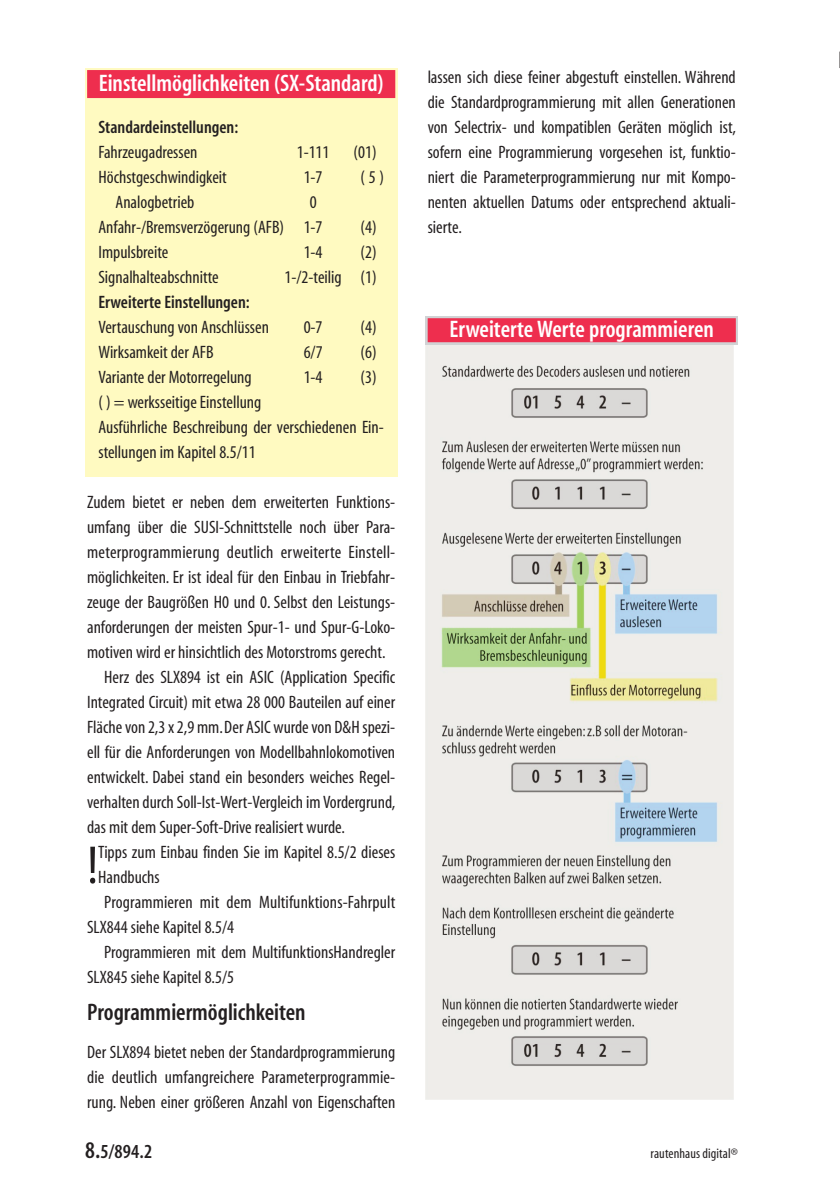
<style>
.page{position:relative;width:840px;height:1191px;background:#fff}
.page>*{position:absolute;margin:0;border:0;box-sizing:border-box;transform-origin:0 0}
.t1{font:condensed 54px "Myriad";color:#231f20}
.t2{font:600 condensed 24px "Myriad";color:#fff}
.t3{font:600 condensed 24px "Myriad";color:#231f20}
.t4{font:600 condensed 20px "Myriad";color:#231f20}
.t5{font:condensed 18px/25px "Myriad";color:#231f20;text-align:justify}
.t6{font:600 condensed 18px "Myriad";color:#231f20}
.t7{font:condensed 14px "Myriad";letter-spacing:.01em;color:#231f20}
.s1{font-size:24px}
</style>
<div class="page">
<svg style="left:839px;top:52px;width:1px;height:16px"></svg>
<div style="left:85px;top:68px;width:312px;height:408px;background:#fffac1"></div>
<div style="left:87px;top:70px;width:308px;height:28px;background:#ee2e4e"></div>
<div style="left:425px;top:316px;width:312px;height:792px;background:linear-gradient(to bottom,#f8f7f6,#f9f8f8)"></div>
<img style="left:425px;top:344px;width:308px;height:755px">
<svg style="left:425px;top:316px;width:312px;height:28px"></svg>
<div style="left:427px;top:318px;width:308px;height:24px;background:#ee2e4e"></div>
<h2 class="t2" style="left:99px;top:75px;width:286px">Einstellmöglichkeiten (SX-Standard)</h2>
<p class="t6" style="left:98px;top:121px;width:141px">Standardeinstellungen:</p>
<p class="t5" style="left:98px;top:141px;width:100px">Fahrzeugadressen</p>
<p class="t5" style="left:296px;top:141px;width:34px">1-111</p>
<p class="t5" style="left:353px;top:141px;width:24px">(01)</p>
<p class="t5" style="left:98px;top:166px;width:130px">Höchstgeschwindigkeit</p>
<p class="t5" style="left:303px;top:166px;width:20px">1-7</p>
<p class="t5" style="left:360px;top:166px;width:25px">(5)</p>
<p class="t5" style="left:115px;top:191px;width:80px">Analogbetrieb</p>
<p class="t5" style="left:98px;top:191px;width:225px;text-indent:211px">0<br>Anfahr-/Bremsverzögerung (AFB) 1-7</p>
<p class="t5" style="left:360px;top:216px;width:18px">(4)</p>
<p class="t5" style="left:98px;top:241px;width:71px">Impulsbreite</p>
<p class="t5" style="left:303px;top:241px;width:20px">1-4</p>
<p class="t5" style="left:360px;top:241px;width:18px">(2)</p>
<p class="t5" style="left:98px;top:266px;width:122px">Signalhalteabschnitte</p>
<p class="t5" style="left:284px;top:266px;width:93px">1-/2-teilig (1)</p>
<p class="t6" style="left:98px;top:296px;width:153px">Erweiterte Einstellungen:</p>
<p class="t5" style="left:98px;top:316px;width:172px">Vertauschung von Anschlüssen</p>
<p class="t5" style="left:303px;top:316px;width:20px">0-7</p>
<p class="t5" style="left:360px;top:316px;width:18px">(4)</p>
<p class="t5" style="left:98px;top:341px;width:116px">Wirksamkeit der AFB</p>
<p class="t5" style="left:303px;top:341px;width:20px">6/7</p>
<p class="t5" style="left:360px;top:341px;width:18px">(6)</p>
<p class="t5" style="left:98px;top:366px;width:155px">Variante der Motorregelung</p>
<p class="t5" style="left:303px;top:366px;width:20px">1-4</p>
<p class="t5" style="left:360px;top:366px;width:18px">(3)</p>
<p class="t5" style="left:98px;top:391px;width:287px;text-align:left">( ) = werksseitige Einstellung<br>Ausführliche Beschreibung der verschiedenen Ein&shy;stellungen im Kapitel 8.5/11</p>
<p class="t5" style="left:87px;top:491px;width:309px">Zudem bietet er neben dem erweiterten Funktions-</p>
<p class="t5" style="left:87px;top:516px;width:309px">umfang über die SUSI-Schnittstelle noch über Para-</p>
<p class="t5" style="left:87px;top:541px;width:309px">meterprogrammierung deutlich erweiterte Einstell-</p>
<p class="t5" style="left:87px;top:566px;width:309px">möglichkeiten. Er ist ideal für den Einbau in Triebfahr-</p>
<p class="t5" style="left:87px;top:591px;width:309px">zeuge der Baugrößen H0 und 0. Selbst den Leistungs-</p>
<p class="t5" style="left:87px;top:616px;width:309px">anforderungen der meisten Spur-1- und Spur-G-Loko-</p>
<p class="t5" style="left:87px;top:641px;width:300px">motiven wird er hinsichtlich des Motorstroms gerecht.</p>
<p class="t5" style="left:104px;top:666px;width:292px">Herz des SLX894 ist ein ASIC (Application Specific</p>
<p class="t5" style="left:87px;top:691px;width:309px">Integrated Circuit) mit etwa 28 000 Bauteilen auf einer</p>
<p class="t5" style="left:87px;top:716px;width:309px">Flächevon 2,3x2,9mm.Der ASIC wurdevon D&amp;H spezi-</p>
<p class="t5" style="left:87px;top:741px;width:309px">ell für die Anforderungen von Modellbahnlokomotiven</p>
<p class="t5" style="left:87px;top:766px;width:309px">entwickelt. Dabei stand ein besonders weiches Regel-</p>
<p class="t5" style="left:87px;top:791px;width:309px">verhalten durch Soll-Ist-Wert-Vergleich imVordergrund,</p>
<p class="t5" style="left:87px;top:816px;width:259px">das mit dem Super-Soft-Drive realisiert wurde.</p>
<h1 class="t1" style="left:87px;top:846px;width:13px">!</h1>
<p class="t5" style="left:98px;top:841px;width:298px">Tipps zum Einbau finden Sie im Kapitel 8.5/2 dieses</p>
<p class="t5" style="left:98px;top:866px;width:63px">Handbuchs</p>
<p class="t5" style="left:104px;top:891px;width:292px">Programmieren mit dem Multifunktions-Fahrpult</p>
<p class="t5" style="left:87px;top:916px;width:148px">SLX844 siehe Kapitel 8.5/4</p>
<p class="t5" style="left:104px;top:941px;width:292px">Programmieren mit dem MultifunktionsHandregler</p>
<p class="t5" style="left:87px;top:966px;width:148px">SLX845 siehe Kapitel 8.5/5</p>
<h2 class="t3" style="left:87px;top:1004px;width:220px">Programmiermöglichkeiten</h2>
<p class="t5" style="left:87px;top:1041px;width:309px">Der SLX894 bietet neben der Standardprogrammierung die deutlich umfangreichere Parameterprogrammie&shy;rung. Neben einer größeren Anzahl von Eigenschaften</p>
<p class="t5" style="left:427px;top:66px;width:309px">lassen sich diese feiner abgestuft einstellen. Während die Standardprogrammierung mit allen Generationen von Selectrix- und kompatiblen Geräten möglich ist, sofern eine Programmierung vorgesehen ist, funktio&shy;niert die Parameterprogrammierung nur mit Kompo&shy;nenten aktuellen Datums oder entsprechend aktuali&shy;sierte.</p>
<h2 class="t2" style="left:449px;top:320px;width:266px">ErweiterteWerte programmieren</h2>
<p class="t4" style="left:85px;top:1144px;width:69px"><span class="s1">8.</span>5/894.2</p>
<p class="t7" style="left:650px;top:1148px;width:89px">rautenhausdigital®</p>
</div>
